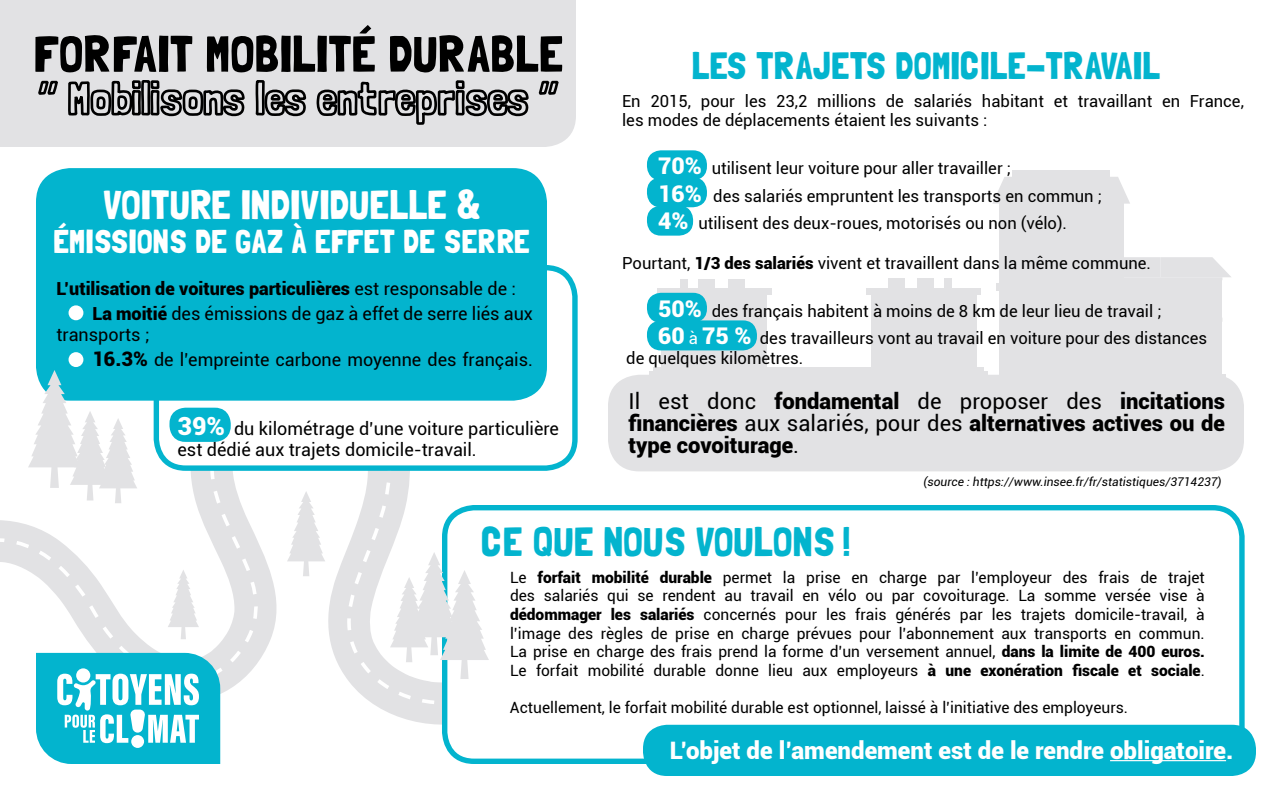
<style>
.page{position:relative;width:1280px;height:800px;background:#fff}
.page>*{position:absolute;margin:0;border:0;box-sizing:border-box;transform-origin:0 0}
.t1{font:51px "Londrina Solid";color:#000}
.t2{font:41.1px "Londrina Solid";color:#03b4ce}
.t3{font:40.8px "Londrina Solid";color:#fff}
.t4{font:38.2px "Londrina Solid";color:#03b4ce}
.t5{font:33.2px "Londrina Solid";color:#fff}
.t6{font:900 24.1px "Roboto";color:#fff}
.t7{font:900 22px/22px "Roboto";color:#000;text-align:justify}
.t8{font:18px/21.2px "Roboto";color:#000}
.t9{font:900 18px "Roboto";color:#000}
.t10{font:16.6px/19.9px "Roboto";color:#000}
.t11{font:15.6px/18.7px "Roboto";color:#000;text-align:justify}
.t12{font:italic 12px "Roboto";color:#000}
.s1{font-weight:400}
.s2{font-weight:900}
.s3{font-weight:900;font-size:20px}
.s4{font-weight:900;font-size:25px;color:#fff}
.s5{font-weight:900;font-size:23px;color:#fff}
.s6{color:#fff}
</style>
<div class="page">
<div style="left:661px;top:292px;width:106px;height:79px;background:#e2e2e4"></div>
<svg style="left:674px;top:313px;width:80px;height:38px"></svg>
<div style="left:657px;top:288px;width:114px;height:7px;background:#e2e2e4"></div>
<div style="left:680px;top:279px;width:8px;height:10px;background:#e2e2e4"></div>
<div style="left:699px;top:279px;width:16px;height:10px;background:#e2e2e4"></div>
<div style="left:728px;top:279px;width:17px;height:10px;background:#e2e2e4"></div>
<div style="left:871px;top:292px;width:105px;height:79px;background:#e2e2e4"></div>
<div style="left:866px;top:288px;width:115px;height:7px;background:#e2e2e4"></div>
<div style="left:944px;top:278px;width:8px;height:11px;background:#e2e2e4"></div>
<div style="left:918px;top:278px;width:16px;height:11px;background:#e2e2e4"></div>
<div style="left:888px;top:278px;width:16px;height:11px;background:#e2e2e4"></div>
<div style="left:649px;top:372px;width:339px;height:5px;background:#e2e2e4"></div>
<hr style="left:653px;top:368px;width:331px;height:4px;background:#e2e2e4">
<div style="left:647px;top:320px;width:110px;height:30px;background:#03b4ce;border-radius:14px"></div>
<div style="left:647px;top:293px;width:60px;height:30px;background:#03b4ce;border-radius:14px"></div>
<div style="left:647px;top:150px;width:60px;height:30px;background:#03b4ce;border-radius:14px"></div>
<div style="left:647px;top:206px;width:46px;height:30px;background:#03b4ce;border-radius:14px"></div>
<div style="left:647px;top:177px;width:60px;height:30px;background:#03b4ce;border-radius:14px"></div>
<div style="left:999px;top:196px;width:124px;height:179px;background:#e2e2e4"></div>
<div style="left:997px;top:283px;width:129px;height:7px;background:#e2e2e4"></div>
<svg style="left:992px;top:177px;width:138px;height:27px"></svg>
<div style="left:1012px;top:171px;width:98px;height:19px;background:#e2e2e4"></div>
<div style="left:1094px;top:374px;width:132px;height:6px;background:#e2e2e4"></div>
<div style="left:1097px;top:280px;width:125px;height:94px;background:#e2e2e4"></div>
<svg style="left:1123px;top:257px;width:108px;height:23px;background:#e4e4e6"></svg>
<div style="left:608px;top:375px;width:636px;height:96px;background:#e2e2e4;border-radius:31px"></div>
<div style="left:0;top:0;width:576px;height:147px;background:#e2e2e4"></div>
<div style="left:442px;top:505px;width:803px;height:259px;border:5px solid #03b4ce;border-radius:29px"></div>
<svg style="left:37px;top:80px;width:22px;height:29px"></svg>
<svg style="left:67px;top:37px;width:179px;height:96px;background:#bdbdbf"></svg>
<svg style="left:254px;top:78px;width:54px;height:40px;background:#8d8d8e"></svg>
<svg style="left:315px;top:79px;width:215px;height:47px;background:#9e9ea0"></svg>
<svg style="left:537px;top:80px;width:23px;height:29px"></svg>
<div style="left:36px;top:168px;width:511px;height:233px;background:#03b4ce;border-radius:34px"></div>
<div style="left:69px;top:305px;width:14px;height:15px;background:#fff;border-radius:50%"></div>
<div style="left:643px;top:725px;width:613px;height:51px;background:#03b4ce;border-radius:24px"></div>
<hr style="left:1110px;top:760px;width:116px;height:1px;background:#fff">
<svg style="left:0;top:352px;width:551px;height:412px"></svg>
<p class="t1" style="left:34px;top:24px;width:531px">FORFAIT MOBILITÉ DURABLE</p>
<p class="t3" style="left:103px;top:181px;width:379px">VOITURE INDIVIDUELLE &amp;</p>
<p class="t5" style="left:53px;top:222px;width:478px">ÉMISSIONS DE GAZ À EFFET DE SERRE</p>
<p class="t9" style="left:56px;top:275px;width:461px">L’utilisation de voitures particulières <span class="s1">est responsable de :</span></p>
<p class="t8" style="left:56px;top:302px;width:478px;text-indent:36px"><span class="s2">La moitié</span> des émissions de gaz à effet de serre liés aux transports ;</p>
<p class="t8" style="left:92px;top:348px;width:442px"><span class="s3">16.3%</span> de l’empreinte carbone moyenne des français.</p>
<p class="t8" style="left:178px;top:417px;width:383px"><span class="s4">39%</span> du kilométrage d’une voiture particulière est dédié aux trajets domicile-travail.</p>
<p class="t4" style="left:692px;top:43px;width:470px">LES TRAJETS DOMICILE-TRAVAIL</p>
<p class="t10" style="left:622px;top:90px;width:623px">En 2015, pour les 23,2 millions de salariés habitant et travaillant en France, les modes de déplacements étaient les suivants :</p>
<p class="t10" style="left:658px;top:158px;width:355px"><span class="s5">70%</span> utilisent leur voiture pour aller travailler ;</p>
<p class="t10" style="left:658px;top:185px;width:445px"><span class="s5">16%</span> des salariés empruntent les transports en commun ;</p>
<p class="t10" style="left:658px;top:213px;width:410px"><span class="s5">4%</span> utilisent des deux-roues, motorisés ou non (vélo).</p>
<p class="t10" style="left:622px;top:253px;width:530px">Pourtant, <span class="s2">1/3 des salariés</span> vivent et travaillent dans la même commune.</p>
<p class="t10" style="left:658px;top:300px;width:505px"><span class="s5">50%</span> des français habitent à moins de 8 km de leur lieu de travail ;</p>
<p class="t10" style="left:626px;top:328px;width:583px;text-indent:32px"><span class="s5">60</span> <span class="s6">à</span> <span class="s5">75 %</span> des travailleurs vont au travail en voiture pour des distances de quelques kilomètres.</p>
<p class="t7" style="left:628px;top:389px;width:598px"><span class="s1">Il est donc</span> fondamental <span class="s1">de proposer des</span> incitations financières <span class="s1">aux salariés, pour des</span> alternatives actives ou de type covoiturage<span class="s1">.</span></p>
<p class="t12" style="left:923px;top:474px;width:300px">(source : https://www.insee.fr/fr/statistiques/3714237)</p>
<p class="t2" style="left:481px;top:517px;width:371px">CE QUE NOUS VOULONS !</p>
<p class="t11" style="left:510px;top:567px;width:697px">Le <span class="s2">forfait mobilité durable</span> permet la prise en charge par l’employeur des frais de trajet des salariés qui se rendent au travail en vélo ou par covoiturage. La somme versée vise à <span class="s2">dédommager les salariés</span> concernés pour les frais générés par les trajets domicile-travail, à l’image des règles de prise en charge prévues pour l’abonnement aux transports en commun.<br>La prise en charge des frais prend la forme d’un versement annuel, <span class="s2">dans la limite de 400 euros.<br></span>Le forfait mobilité durable donne lieu aux employeurs <span class="s2">à une exonération fiscale et sociale</span>.</p>
<p class="t11" style="left:510px;top:698px;width:620px">Actuellement, le forfait mobilité durable est optionnel, laissé à l’initiative des employeurs.</p>
<p class="t6" style="left:670px;top:733px;width:565px">L’objet de l’amendement est de le rendre obligatoire.</p>
</div>
